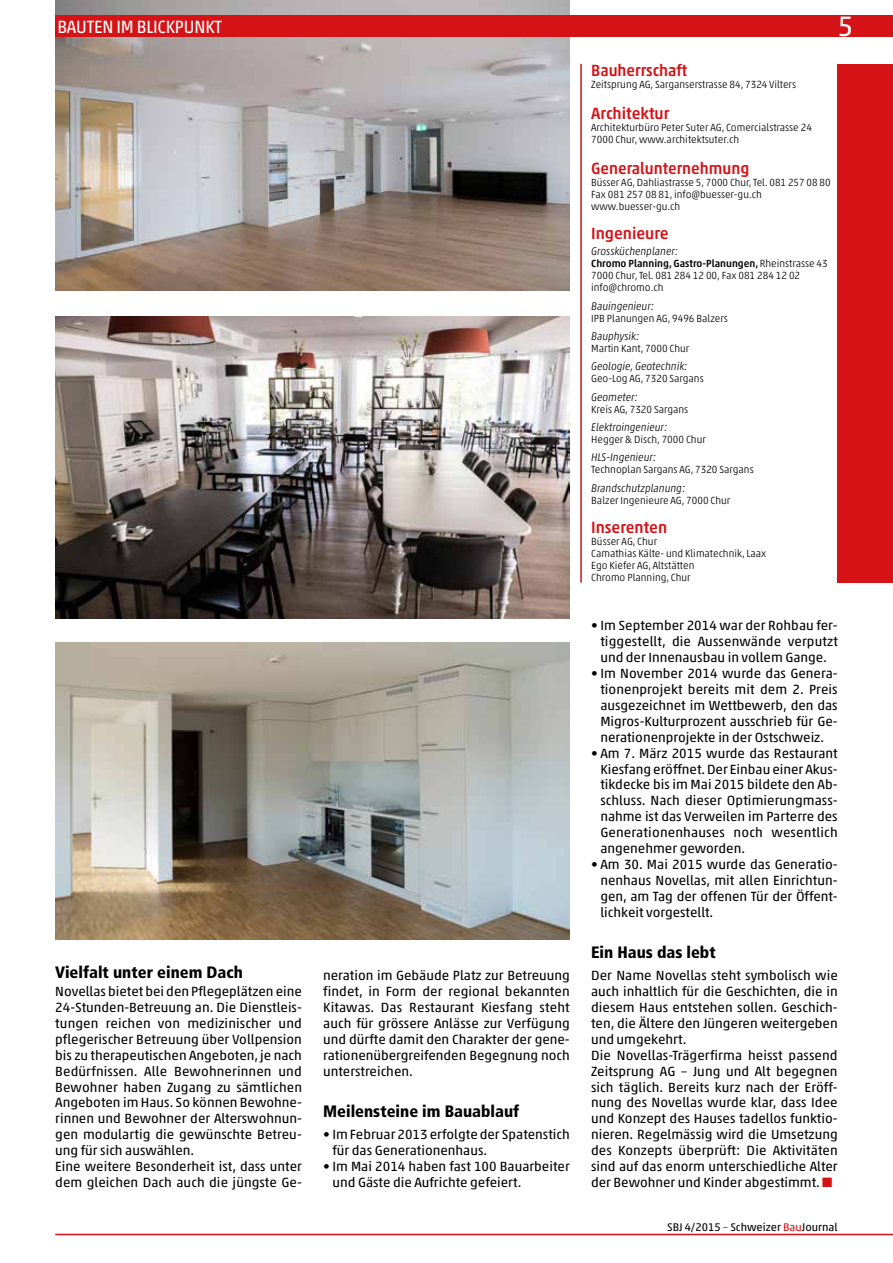
<style>
.page{position:relative;width:893px;height:1263px;background:#fff}
.page>*{position:absolute;margin:0;border:0;box-sizing:border-box;transform-origin:0 0}
.t1{font:28.5px "Akko Pro";color:#fff}
.t2{font:18px "Akko Pro";letter-spacing:-.01em;color:#fff;scale:.95 1}
.t3{font:900 condensed 16.5px "Frutiger";color:#000}
.t4{font:500 16.5px "Akko Pro";color:#d51317;scale:.94 1}
.t5{font:500 16.5px "Akko Pro";color:#d51317;scale:.96 1}
.t6{font:13.5px/15.9px "Akko Pro";color:#000;text-align:justify}
.t7{font:italic 300 11.25px "Akko Pro";letter-spacing:-.005em;color:#000;scale:.96 1}
.t8{font:11.25px "Akko Pro";color:#000}
.t9{font:300 10.5px/12px "Akko Pro";color:#000}
.t10{font:300 10.5px/12px "Akko Pro";color:#000;scale:.96 1}
.s1{font-weight:500}
.s2{color:#d51317}
</style>
<div class="page">
<hr style="left:55px;top:1234px;width:838px;height:1px;background:#d51317">
<hr style="left:580px;top:64px;width:2px;height:519px;background:#d51317">
<div style="left:838px;top:64px;width:55px;height:519px;background:#d51317"></div>
<img style="left:55px;top:317px;width:515px;height:302px">
<img style="left:55px;top:642px;width:515px;height:298px">
<img style="left:55px;top:0;width:515px;height:291px">
<div style="left:55px;top:16px;width:838px;height:21px;background:#d51317"></div>
<h2 class="t2" style="left:57px;top:16px;width:175px">BAUTEN IM BLICKPUNKT</h2>
<h1 class="t1" style="left:838px;top:9px;width:17px">5</h1>
<p class="t3" style="left:55px;top:962px;width:189px">Vielfalt unter einem Dach</p>
<p class="t6" style="left:55px;top:983px;width:248px;text-align:left">Novellas bietet bei den Pflegeplätzen eine 24-Stunden-Betreuung an. Die Dienstleis&shy;tungen reichen von medizinischer und pflegerischer Betreuung über Vollpension bis zu therapeutischen Angeboten, je nach Bedürfnissen. Alle Bewohnerinnen und Bewohner haben Zugang zu sämtlichen Angeboten im Haus. So können Bewohne&shy;rinnen und Bewohner der Alterswohnun&shy;gen modulartig die gewünschte Betreu&shy;ung für sich auswählen.<br>Eine weitere Besonderheit ist, dass unter dem gleichen Dach auch die jüngste Ge-</p>
<p class="t6" style="left:323px;top:967px;width:248px">neration im Gebäude Platz zur Betreuung findet, in Form der regional bekannten Kitawas. Das Restaurant Kiesfang steht auch für grössere Anlässe zur Verfügung und dürfte damit den Charakter der gene&shy;rationenübergreifenden Begegnung noch unterstreichen.</p>
<p class="t3" style="left:323px;top:1101px;width:198px">Meilensteine im Bauablauf</p>
<p class="t6" style="left:332px;top:1126px;width:239px;text-indent:-9px">• Im Februar 2013 erfolgte der Spatenstich für das Generationenhaus.</p>
<p class="t6" style="left:332px;top:1158px;width:239px;text-indent:-9px">• Im Mai 2014 haben fast 100 Bauarbeiter und Gäste die Aufrichte gefeiert.</p>
<p class="t4" style="left:591px;top:60px;width:104px">Bauherrschaft</p>
<p class="t9" style="left:591px;top:78px;width:206px">Zeitsprung AG, Sarganserstrasse 84, 7324 Vilters</p>
<p class="t5" style="left:591px;top:103px;width:83px">Architektur</p>
<p class="t9" style="left:591px;top:121px;width:222px">Architekturbüro Peter Suter AG, Comercialstrasse 24<br>7000 Chur, www.architektsuter.ch</p>
<p class="t4" style="left:591px;top:158px;width:170px">Generalunternehmung</p>
<p class="t10" style="left:591px;top:176px;width:251px">Büsser AG, Dahliastrasse 5, 7000 Chur, Tel. 081 257 08 80<br>Fax 081 257 08 81, info@buesser-gu.ch www.buesser-gu.ch</p>
<p class="t5" style="left:591px;top:223px;width:82px">Ingenieure</p>
<p class="t7" style="left:591px;top:245px;width:92px">Grossküchenplaner:</p>
<p class="t9" style="left:591px;top:257px;width:238px"><span class="s1">Chromo Planning, Gastro-Planungen,</span> Rheinstrasse 43<br>7000 Chur, Tel. 081 284 12 00, Fax 081 284 12 02 info@chromo.ch</p>
<p class="t7" style="left:591px;top:299px;width:67px">Bauingenieur:</p>
<p class="t9" style="left:591px;top:312px;width:138px">IPB Planungen AG, 9496 Balzers</p>
<p class="t7" style="left:591px;top:329px;width:52px">Bauphysik:</p>
<p class="t9" style="left:591px;top:342px;width:100px">Martin Kant, 7000 Chur</p>
<p class="t7" style="left:591px;top:360px;width:102px">Geologie, Geotechnik:</p>
<p class="t9" style="left:591px;top:373px;width:114px">Geo-Log AG, 7320 Sargans</p>
<p class="t7" style="left:591px;top:390px;width:50px">Geometer:</p>
<p class="t9" style="left:591px;top:403px;width:99px">Kreis AG, 7320 Sargans</p>
<p class="t7" style="left:591px;top:420px;width:81px">Elektroingenieur:</p>
<p class="t9" style="left:591px;top:433px;width:116px">Hegger &amp; Disch, 7000 Chur</p>
<p class="t7" style="left:591px;top:451px;width:69px">HLS-Ingenieur:</p>
<p class="t9" style="left:591px;top:464px;width:164px">Technoplan Sargans AG, 7320 Sargans</p>
<p class="t7" style="left:591px;top:481px;width:100px">Brandschutzplanung:</p>
<p class="t9" style="left:591px;top:494px;width:141px">Balzer Ingenieure AG, 7000 Chur</p>
<p class="t5" style="left:591px;top:517px;width:81px">Inserenten</p>
<p class="t9" style="left:591px;top:535px;width:177px">Büsser AG, Chur<br>Camathias Kälte- und Klimatechnik, Laax<br>Ego Kiefer AG, Altstätten<br>Chromo Planning, Chur</p>
<p class="t6" style="left:600px;top:618px;width:239px;text-indent:-9px">• Im September 2014 war der Rohbau fer&shy;tiggestellt, die Aussenwände verputzt und der Innenausbau in vollem Gange.</p>
<p class="t6" style="left:600px;top:665px;width:239px;text-indent:-9px">• Im November 2014 wurde das Genera&shy;tionenprojekt bereits mit dem 2. Preis ausgezeichnet im Wettbewerb, den das Migros-Kulturprozent ausschrieb für Ge&shy;nerationenprojekte in der Ostschweiz.</p>
<p class="t6" style="left:600px;top:745px;width:239px;text-indent:-9px">• Am 7. März 2015 wurde das Restaurant Kiesfang eröffnet. Der Einbau einer Akus&shy;tikdecke bis im Mai 2015 bildete den Ab&shy;schluss. Nach dieser Optimierungmass&shy;nahme ist das Verweilen im Parterre des Generationenhauses noch wesentlich angenehmer geworden.</p>
<p class="t6" style="left:600px;top:856px;width:239px;text-indent:-9px">• Am 30. Mai 2015 wurde das Generatio&shy;nenhaus Novellas, mit allen Einrichtun&shy;gen, am Tag der offenen Tür der Öffent&shy;lichkeit vorgestellt.</p>
<p class="t3" style="left:591px;top:942px;width:126px">Ein Haus das lebt</p>
<p class="t6" style="left:591px;top:967px;width:248px;text-align:left">Der Name Novellas steht symbolisch wie auch inhaltlich für die Geschichten, die in diesem Haus entstehen sollen. Geschich&shy;ten, die Ältere den Jüngeren weitergeben und umgekehrt.<br>Die Novellas-Trägerfirma heisst passend Zeitsprung AG – Jung und Alt begegnen sich täglich. Bereits kurz nach der Eröff&shy;nung des Novellas wurde klar, dass Idee und Konzept des Hauses tadellos funktio&shy;nieren. Regelmässig wird die Umsetzung des Konzepts überprüft: Die Aktivitäten sind auf das enorm unterschiedliche Alter der Bewohner und Kinder abgestimmt. <span class="s2">■</span></p>
<p class="t8" style="left:667px;top:1220px;width:172px">SBJ 4/2015 <span class="s2">–</span> Schweizer <span class="s2">Bau</span>Journal</p>
</div>
